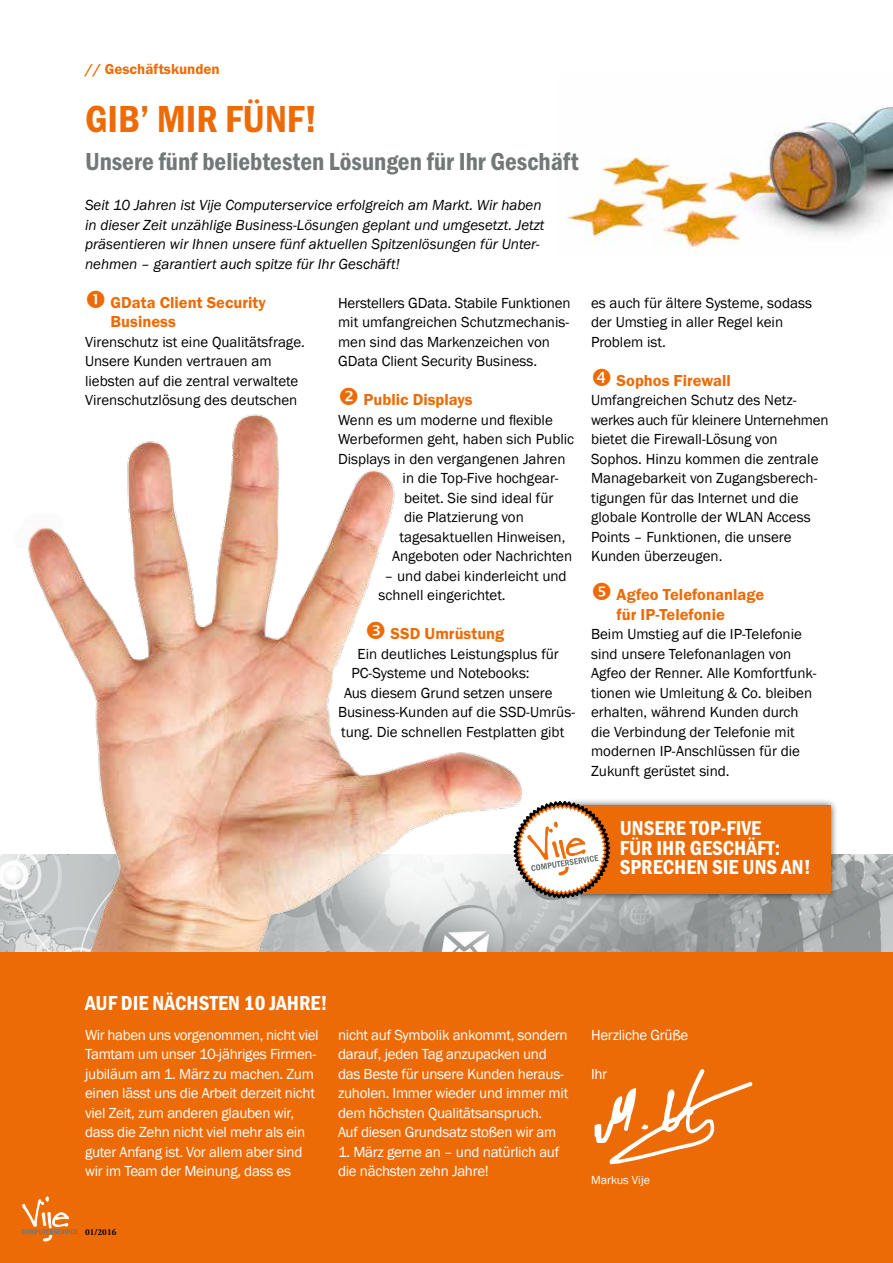
<style>
.page{position:relative;width:893px;height:1263px;background:#fff}
.page>*{position:absolute;margin:0;border:0;box-sizing:border-box;transform-origin:0 0}
.t1{font:39px "Franklin Gothic URW Con Dem";color:#ed6b06}
.t2{font:25.5px "Franklin Gothic URW Con Dem";color:#727777}
.t3{font:21px/19.5px "Franklin Gothic URW Con Dem";color:#fff}
.t4{font:16.5px/19.5px "Franklin Gothic URW Dem";color:#ed6b06}
.t5{font:15px/19.5px "Franklin Gothic";color:#000}
.t6{font:15px/19.5px "Franklin Gothic";letter-spacing:-.02em;color:#fff}
.t7{font:italic 15px/19.5px "Franklin Gothic";color:#000}
.t8{font:15px "Franklin Gothic URW Dem";color:#ed6b06}
.t9{font:12px "Franklin Gothic";color:#fff}
.t10{font:700 9px "Adobe Garamond Pro";color:#000}
</style>
<div class="page">
<img style="left:567px;top:106px;width:326px;height:145px">
<img style="left:616px;top:854px;width:277px;height:98px">
<img style="left:0;top:414px;width:616px;height:538px">
<div style="left:0;top:952px;width:893px;height:311px;background:#ed6b06"></div>
<svg style="left:594px;top:1069px;width:159px;height:95px"></svg>
<svg style="left:21px;top:1196px;width:57px;height:46px"></svg>
<div style="left:560px;top:798px;width:278px;height:103px;background:#000;opacity:.75"></div>
<div style="left:568px;top:805px;width:262px;height:89px;background:#ed6b06"></div>
<svg style="left:513px;top:801px;width:97px;height:97px"></svg>
<svg style="left:367px;top:621px;width:17px;height:18px"></svg>
<svg style="left:593px;top:582px;width:17px;height:18px"></svg>
<p class="t8" style="left:85px;top:59px;width:136px">// Geschäftskunden</p>
<h1 class="t1" style="left:85px;top:96px;width:234px">GIB’ MIR FÜNF!</h1>
<h2 class="t2" style="left:85px;top:146px;width:495px">Unsere fünf beliebtesten Lösungen für Ihr Geschäft</h2>
<p class="t7" style="left:85px;top:196px;width:461px">Seit 10 Jahren ist Vije Computerservice erfolgreich am Markt. Wir haben in dieser Zeit unzählige Business-Lösungen geplant und umgesetzt. Jetzt präsentieren wir Ihnen unsere fünf aktuellen Spitzenlösungen für Unter&shy;nehmen – garantiert auch spitze für Ihr Geschäft!</p>
<p class="t4" style="left:111px;top:293px;width:157px">GData Client Security<br>Business</p>
<p class="t5" style="left:85px;top:332px;width:221px">Virenschutz ist eine Qualitätsfrage.<br>Unsere Kunden vertrauen am liebsten auf die zentral verwaltete Virenschutzlösung des deutschen</p>
<p class="t5" style="left:338px;top:293px;width:234px">Herstellers GData. Stabile Funktionen mit umfangreichen Schutzmechanis&shy;men sind das Markenzeichen von GData Client Security Business.</p>
<p class="t4" style="left:364px;top:390px;width:111px">Public Displays</p>
<p class="t5" style="left:338px;top:410px;width:216px">Wenn es um moderne und flexible</p>
<p class="t5" style="left:338px;top:430px;width:238px">Werbeformen geht, haben sich Public</p>
<p class="t5" style="left:338px;top:449px;width:229px">Displays in den vergangenen Jahren</p>
<p class="t5" style="left:403px;top:469px;width:157px">in die Top-Five hochgear-</p>
<p class="t5" style="left:404px;top:488px;width:151px">beitet. Sie sind ideal für</p>
<p class="t5" style="left:404px;top:508px;width:121px">die Platzierung von</p>
<p class="t5" style="left:400px;top:527px;width:167px">tagesaktuellen Hinweisen,</p>
<p class="t5" style="left:392px;top:547px;width:182px">Angeboten oder Nachrichten</p>
<p class="t5" style="left:379px;top:566px;width:190px;text-indent:6px">– und dabei kinderleicht und schnell eingerichtet.</p>
<p class="t4" style="left:391px;top:624px;width:115px">SSD Umrüstung</p>
<p class="t5" style="left:358px;top:644px;width:203px">Ein deutliches Leistungsplus für</p>
<p class="t5" style="left:352px;top:664px;width:180px">PC-Systeme und Notebooks:</p>
<p class="t5" style="left:344px;top:683px;width:210px">Aus diesem Grund setzen unsere</p>
<p class="t5" style="left:338px;top:703px;width:239px">Business-Kunden auf die SSD-Umrüs-</p>
<p class="t5" style="left:341px;top:722px;width:225px">tung. Die schnellen Festplatten gibt</p>
<p class="t5" style="left:591px;top:293px;width:222px">es auch für ältere Systeme, sodass der Umstieg in aller Regel kein<br>Problem ist.</p>
<p class="t4" style="left:617px;top:371px;width:116px">Sophos Firewall</p>
<p class="t5" style="left:591px;top:391px;width:239px">Umfangreichen Schutz des Netz&shy;werkes auch für kleinere Unternehmen bietet die Firewall-Lösung von<br>Sophos. Hinzu kommen die zentrale<br>Managebarkeit von Zugangsberech&shy;tigungen für das Internet und die globale Kontrolle der WLAN Access<br>Points – Funktionen, die unsere<br>Kunden überzeugen.</p>
<p class="t4" style="left:617px;top:585px;width:149px">Agfeo Telefonanlage für IP-Telefonie</p>
<p class="t5" style="left:591px;top:625px;width:227px">Beim Umstieg auf die IP-Telefonie sind unsere Telefonanlagen von<br>Agfeo der Renner. Alle Komfortfunk&shy;tionen wie Umleitung &amp; Co. bleiben erhalten, während Kunden durch die Verbindung der Telefonie mit modernen IP-Anschlüssen für die<br>Zukunft gerüstet sind.</p>
<h3 class="t3" style="left:620px;top:818px;width:193px">UNSERE TOP-FIVE<br>FÜR IHR GESCHÄFT:<br>SPRECHEN SIE UNS AN!</h3>
<h3 class="t3" style="left:85px;top:993px;width:244px">AUF DIE NÄCHSTEN 10 JAHRE!</h3>
<p class="t6" style="left:85px;top:1025px;width:235px">Wir haben uns vorgenommen, nicht viel Tamtam um unser 10-jähriges Firmen&shy;jubiläum am 1. März zu machen. Zum einen lässt uns die Arbeit derzeit nicht viel Zeit, zum anderen glauben wir, dass die Zehn nicht viel mehr als ein guter Anfang ist. Vor allem aber sind wir im Team der Meinung, dass es</p>
<p class="t6" style="left:338px;top:1025px;width:232px">nicht auf Symbolik ankommt, sondern darauf, jeden Tag anzupacken und das Beste für unsere Kunden heraus&shy;zuholen. Immer wieder und immer mit dem höchsten Qualitätsanspruch.<br>Auf diesen Grundsatz stoßen wir am</p>
<p class="t6" style="left:338px;top:1142px;width:223px">1. März gerne an – und natürlich auf die nächsten zehn Jahre!</p>
<p class="t10" style="left:85px;top:1226px;width:33px">01/2016</p>
<p class="t6" style="left:591px;top:1025px;width:99px">Herzliche Grüße</p>
<p class="t6" style="left:591px;top:1064px;width:18px">Ihr</p>
<p class="t9" style="left:591px;top:1172px;width:60px">Markus Vije</p>
</div>
